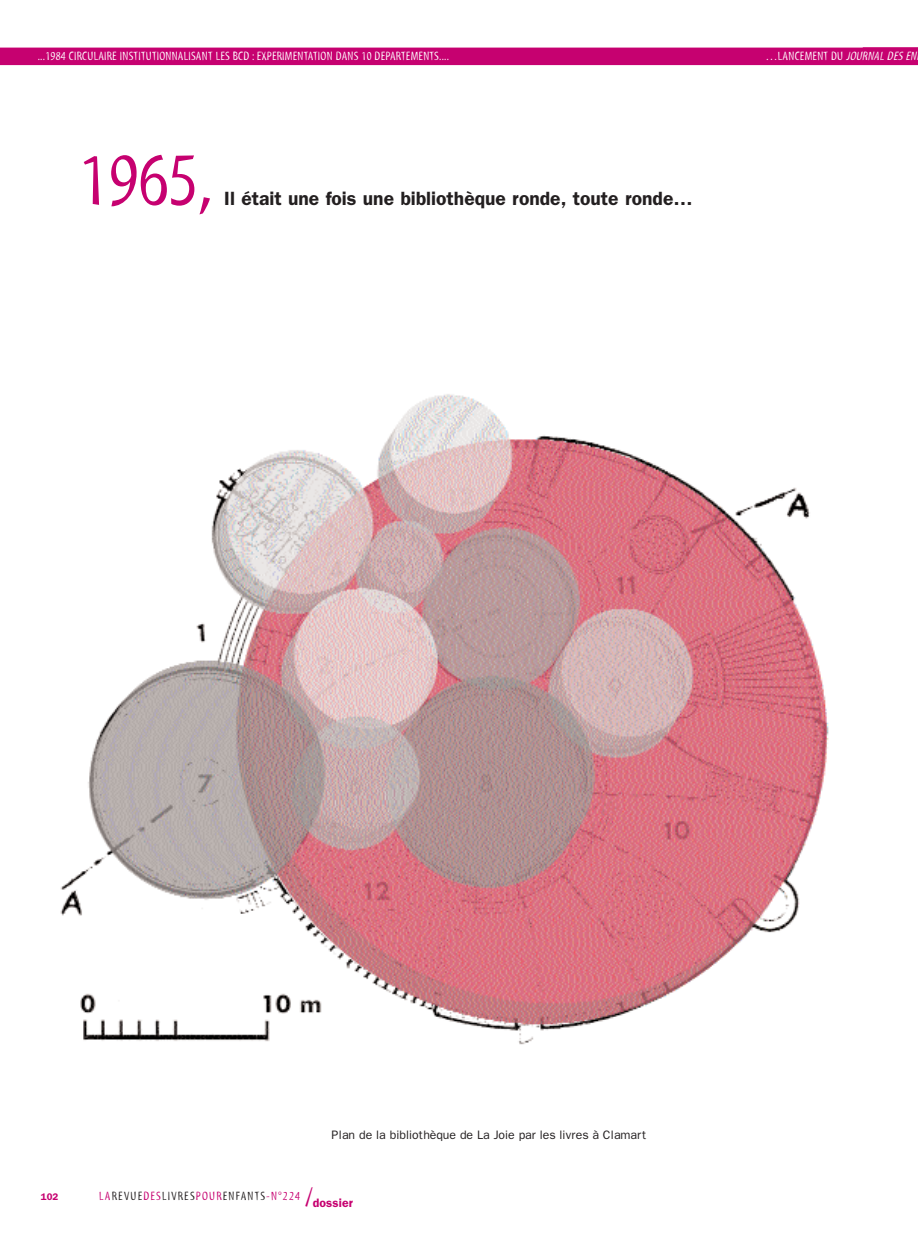
<style>
.page{position:relative;width:918px;height:1241px;background:#fff}
.page>*{position:absolute;margin:0;border:0;box-sizing:border-box;transform-origin:0 0}
.t1{font:75.6px "Myriad Tilt";color:#c60170}
.t2{font:600 19.25px "Franklin Gothic";color:#231f20}
.t3{font:12.25px "Myriad Tilt";letter-spacing:.02em;color:#fff}
.t4{font:12.25px "Franklin Gothic";letter-spacing:-.005em;color:#231f20}
.t5{font:12.25px "Myriad Tilt";letter-spacing:.1em;color:#231f20}
.t6{font:600 9.62px "Franklin Gothic";color:#c60170}
.s1{font-style:italic}
.s2{color:#c60170}
.s3{font-size:26.25px;color:#c60170}
.s4{font-family:"Franklin Gothic";font-weight:600;color:#c60170}
</style>
<div class="page">
<div style="left:863px;top:47px;width:55px;height:18px;background:#d1328b"></div>
<div style="left:0;top:48px;width:918px;height:17px;background:#c60170"></div>
<img style="left:60px;top:394px;width:769px;height:651px">
<p class="t3" style="left:38px;top:52px;width:413px">...1984 CIRCULAIRE INSTITUTIONNALISANT LES BCD : EXPERIMENTATION DANS 10 DEPARTEMENTS....</p>
<p class="t3" style="left:765px;top:52px;width:155px">…LANCEMENT DU <span class="s1">JOURNAL DES EN</span></p>
<h1 class="t1" style="left:78px;top:152px;width:135px">1965,</h1>
<h2 class="t2" style="left:224px;top:187px;width:470px">Il était une fois une bibliothèque ronde, toute ronde…</h2>
<p class="t6" style="left:41px;top:1190px;width:19px">102</p>
<p class="t4" style="left:331px;top:1127px;width:317px">Plan de la bibliothèque de La Joie par les livres à Clamart</p>
<p class="t5" style="left:99px;top:1191px;width:255px"><span class="s2">LA</span>REVUE<span class="s2">DES</span>LIVRES<span class="s2">POUR</span>ENFANTS<span class="s2">-N°224</span> <span class="s3">/</span><span class="s4">dossier</span></p>
</div>
